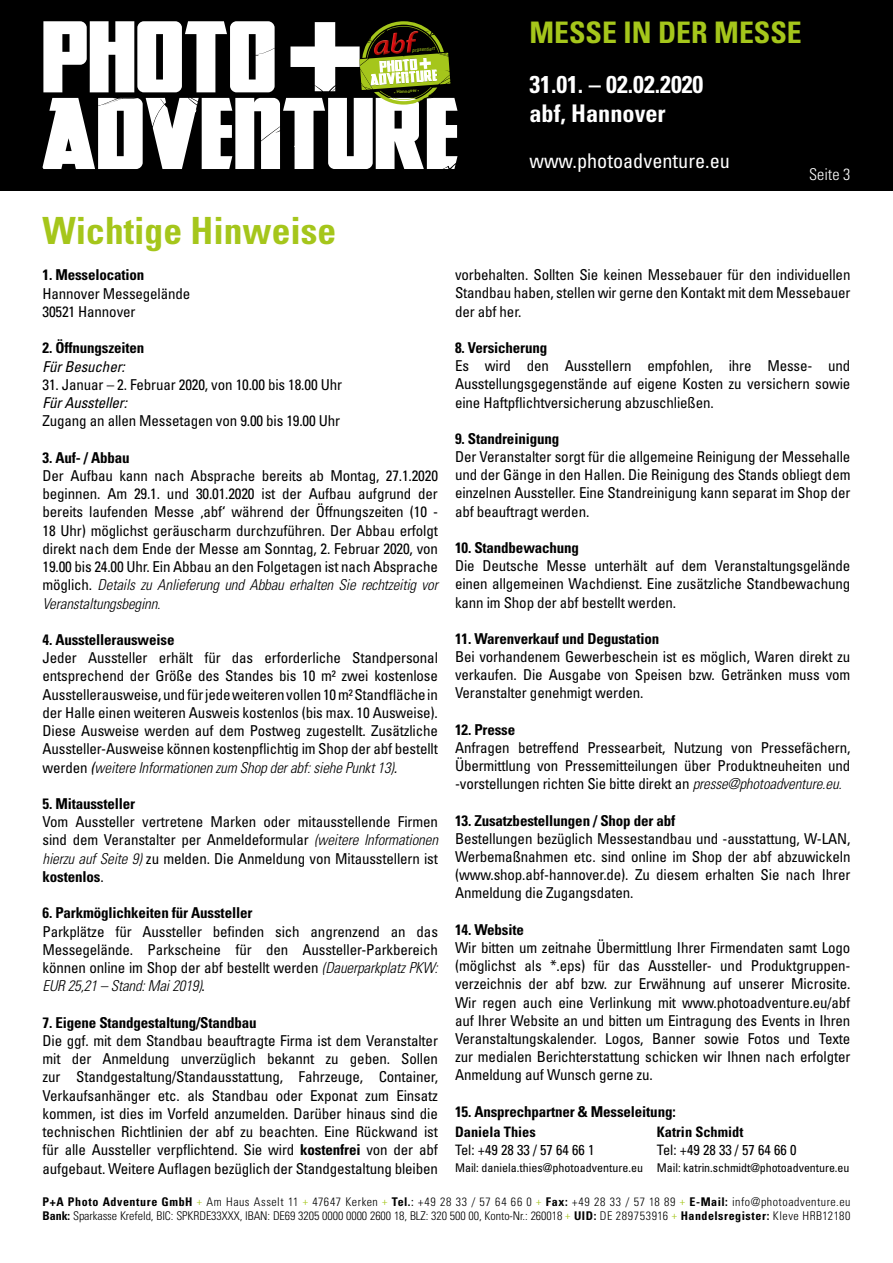
<style>
.page{position:relative;width:893px;height:1263px;background:#fff}
.page>*{position:absolute;margin:0;border:0;box-sizing:border-box;transform-origin:0 0}
.t1{font:700 condensed 37.5px "Univers LT Std";color:#a5c61b}
.t2{font:700 condensed 29.7px "Univers LT Std";color:#a5c61b}
.t3{font:700 condensed 24.3px/29.1px "Univers LT Std";color:#fff}
.t4{font:condensed 20.25px "Univers LT Std";color:#fff}
.t5{font:300 condensed 16.2px "Univers LT Std";color:#fff}
.t6{font:condensed 15px/18.1px "Univers LT Std";letter-spacing:-.01em;color:#000;text-align:justify}
.t7{font:700 condensed 15px "Univers LT Std";letter-spacing:-.01em;color:#000}
.t8{font:italic condensed 15px "Univers LT Std";letter-spacing:-.01em;color:#000}
.t9{font:condensed 14.4px "Univers LT Std";color:#000}
.t10{font:700 condensed 14.4px "Univers LT Std";color:#000}
.t11{font:300 condensed 12px/14.4px "Univers LT Std";letter-spacing:.005em;color:#000}
.t12{font:condensed 12px "Univers LT Std";letter-spacing:-.005em;color:#000}
.t13{font:italic condensed 5.25px "Univers LT Std";color:#a5c61b}
.t14{font:600 4.65px "Myriad Pro";color:#a5c61b}
.s1{font-weight:300;font-style:italic}
.s2{font-style:italic}
.s3{font-weight:700}
.s4{font-size:10.2px;color:#a5c61b}
.s5{font-weight:400}
</style>
<div class="page">
<div style="left:0;top:0;width:893px;height:191px;background:#000"></div>
<svg style="left:43px;top:21px;width:414px;height:148px"></svg>
<img style="left:374px;top:40px;width:16px;height:15px">
<img style="left:391px;top:33px;width:14px;height:21px">
<img style="left:406px;top:31px;width:12px;height:22px">
<p class="t13" style="left:412px;top:47px;width:24px;rotate:-4deg">präsentiert</p>
<h1 class="t1" style="left:43px;top:208px;width:295px">Wichtige Hinweise</h1>
<p class="t14" style="left:394px;top:89px;width:27px;rotate:-4deg">•Hannover •</p>
<p class="t7" style="left:43px;top:266px;width:103px">1. Messelocation</p>
<p class="t6" style="left:43px;top:284px;width:149px">Hannover Messegelände<br>30521 Hannover</p>
<p class="t7" style="left:43px;top:339px;width:103px">2. Öffnungszeiten</p>
<p class="t8" style="left:43px;top:357px;width:84px">Für Besucher:</p>
<p class="t6" style="left:43px;top:375px;width:301px">31. Januar – 2. Februar 2020, von 10.00 bis 18.00 Uhr</p>
<p class="t8" style="left:43px;top:393px;width:86px">Für Aussteller:</p>
<p class="t6" style="left:43px;top:412px;width:299px">Zugang an allen Messetagen von 9.00 bis 19.00 Uhr</p>
<p class="t7" style="left:43px;top:448px;width:89px">3. Auf- / Abbau</p>
<p class="t6" style="left:43px;top:466px;width:397px">Der Aufbau kann nach Absprache bereits ab Montag, 27.1.2020 beginnen. Am 29.1. und 30.01.2020 ist der Aufbau aufgrund der bereits laufenden Messe ‚abf‘ während der Öffnungszeiten (10 - 18 Uhr) möglichst geräuscharm durchzuführen. Der Abbau erfolgt direkt nach dem Ende der Messe am Sonntag, 2. Februar 2020, von 19.00 bis 24.00 Uhr. Ein Abbau an den Folgetagen ist nach Absprache möglich. <span class="s1">Details zu Anlieferung und Abbau erhalten Sie rechtzeitig vor Veranstaltungsbeginn.</span></p>
<p class="t7" style="left:43px;top:630px;width:133px">4. Ausstellerausweise</p>
<p class="t6" style="left:43px;top:648px;width:397px">Jeder Aussteller erhält für das erforderliche Standpersonal entsprechend der Größe des Standes bis 10 m² zwei kostenlose Ausstellerausweise, und für jede weiteren vollen 10 m² Standfläche in der Halle einen weiteren Ausweis kostenlos (bis max. 10 Ausweise).<br>Diese Ausweise werden auf dem Postweg zugestellt. Zusätzliche Aussteller-Ausweise können kostenpflichtig im Shop der abf bestellt werden <span class="s2">(</span><span class="s1">weitere Informationen zum Shop der abf: siehe Punkt 13)</span><span class="s2">.</span></p>
<p class="t7" style="left:43px;top:794px;width:94px">5. Mitaussteller</p>
<p class="t6" style="left:43px;top:812px;width:397px">Vom Aussteller vertretene Marken oder mitausstellende Firmen sind dem Veranstalter per Anmeldeformular <span class="s1">(weitere Informationen hierzu auf Seite 9)</span> zu melden. Die Anmeldung von Mitausstellern ist <span class="s3">kostenlos</span>.</p>
<p class="t7" style="left:43px;top:904px;width:211px">6. Parkmöglichkeiten für Aussteller</p>
<p class="t6" style="left:43px;top:922px;width:397px">Parkplätze für Aussteller befinden sich angrenzend an das Messegelände. Parkscheine für den Aussteller-Parkbereich können online im Shop der abf bestellt werden <span class="s1">(Dauerparkplatz PKW:<br>EUR 25,21 – Stand: Mai 2019)</span>.</p>
<p class="t7" style="left:43px;top:1013px;width:216px">7. Eigene Standgestaltung/Standbau</p>
<p class="t6" style="left:43px;top:1031px;width:397px">Die ggf. mit dem Standbau beauftragte Firma ist dem Veranstalter mit der Anmeldung unverzüglich bekannt zu geben. Sollen zur Standgestaltung/Standausstattung, Fahrzeuge, Container, Verkaufsanhänger etc. als Standbau oder Exponat zum Einsatz kommen, ist dies im Vorfeld anzumelden. Darüber hinaus sind die technischen Richtlinien der abf zu beachten. Eine Rückwand ist für alle Aussteller verpflichtend. Sie wird <span class="s3">kostenfrei</span> von der abf aufgebaut. Weitere Auflagen bezüglich der Standgestaltung bleiben</p>
<h2 class="t2" style="left:529px;top:14px;width:274px">MESSE IN DER MESSE</h2>
<h3 class="t3" style="left:529px;top:70px;width:175px">31.01. – 02.02.2020 abf, Hannover</h3>
<h3 class="t4" style="left:529px;top:148px;width:202px">www.photoadventure.eu</h3>
<p class="t5" style="left:809px;top:165px;width:43px">Seite 3</p>
<p class="t6" style="left:455px;top:266px;width:397px">vorbehalten. Sollten Sie keinen Messebauer für den individuellen Standbau haben, stellen wir gerne den Kontakt mit dem Messebauer der abf her.</p>
<p class="t7" style="left:455px;top:338px;width:94px">8. Versicherung</p>
<p class="t6" style="left:455px;top:357px;width:397px">Es wird den Ausstellern empfohlen, ihre Messe- und Ausstellungsgegenstände auf eigene Kosten zu versichern sowie eine Haftpflichtversicherung abzuschließen.</p>
<p class="t7" style="left:455px;top:429px;width:106px">9. Standreinigung</p>
<p class="t6" style="left:455px;top:447px;width:397px">Der Veranstalter sorgt für die allgemeine Reinigung der Messehalle und der Gänge in den Hallen. Die Reinigung des Stands obliegt dem einzelnen Aussteller. Eine Standreinigung kann separat im Shop der abf beauftragt werden.</p>
<p class="t7" style="left:455px;top:538px;width:126px">10. Standbewachung</p>
<p class="t6" style="left:455px;top:556px;width:397px">Die Deutsche Messe unterhält auf dem Veranstaltungsgelände einen allgemeinen Wachdienst. Eine zusätzliche Standbewachung kann im Shop der abf bestellt werden.</p>
<p class="t7" style="left:455px;top:629px;width:206px">11. Warenverkauf und Degustation</p>
<p class="t6" style="left:455px;top:647px;width:397px">Bei vorhandenem Gewerbeschein ist es möglich, Waren direkt zu verkaufen. Die Ausgabe von Speisen bzw. Getränken muss vom Veranstalter genehmigt werden.</p>
<p class="t7" style="left:455px;top:720px;width:62px">12. Presse</p>
<p class="t6" style="left:455px;top:738px;width:397px">Anfragen betreffend Pressearbeit, Nutzung von Pressefächern, Übermittlung von Pressemitteilungen über Produktneuheiten und -vorstellungen richten Sie bitte direkt an <span class="s1">presse@photoadventure.eu.</span></p>
<p class="t7" style="left:455px;top:811px;width:222px">13. Zusatzbestellungen / Shop der abf</p>
<p class="t6" style="left:455px;top:829px;width:397px">Bestellungen bezüglich Messestandbau und -ausstattung, W-LAN, Werbemaßnahmen etc. sind online im Shop der abf abzuwickeln (www.shop.abf-hannover.de). Zu diesem erhalten Sie nach Ihrer Anmeldung die Zugangsdaten.</p>
<p class="t7" style="left:455px;top:920px;width:70px">14. Website</p>
<p class="t6" style="left:455px;top:938px;width:397px">Wir bitten um zeitnahe Übermittlung Ihrer Firmendaten samt Logo (möglichst als *.eps) für das Aussteller- und Produktgruppen&shy;verzeichnis der abf bzw. zur Erwähnung auf unserer Microsite.<br>Wir regen auch eine Verlinkung mit www.photoadventure.eu/abf auf Ihrer Website an und bitten um Eintragung des Events in Ihren Veranstaltungskalender. Logos, Banner sowie Fotos und Texte zur medialen Berichterstattung schicken wir Ihnen nach erfolgter Anmeldung auf Wunsch gerne zu.</p>
<p class="t7" style="left:455px;top:1102px;width:222px">15. Ansprechpartner &amp; Messeleitung:</p>
<p class="t10" style="left:455px;top:1123px;width:82px">Daniela Thies</p>
<p class="t9" style="left:455px;top:1140px;width:141px">Tel: +49 28 33 / 57 64 66 1</p>
<p class="t12" style="left:455px;top:1160px;width:190px">Mail: daniela.thies@photoadventure.eu</p>
<p class="t10" style="left:657px;top:1123px;width:88px">Katrin Schmidt</p>
<p class="t9" style="left:657px;top:1140px;width:141px">Tel: +49 28 33 / 57 64 66 0</p>
<p class="t12" style="left:657px;top:1160px;width:194px">Mail: katrin.schmidt@photoadventure.eu</p>
<p class="t11" style="left:43px;top:1194px;width:809px"><span class="s3">P+A Photo Adventure GmbH</span> <span class="s4">+</span> Am Haus Asselt 11 <span class="s4">+</span> 47647 Kerken <span class="s4">+</span> <span class="s3">Tel.</span><span class="s5">:</span> +49 28 33 / 57 64 66 0 <span class="s4">+</span> <span class="s3">Fax:</span> +49 28 33 / 57 18 89 <span class="s4">+</span> <span class="s3">E-Mail:</span> info@photoadventure.eu<br><span class="s3">Bank:</span> Sparkasse Krefeld, BIC: SPKRDE33XXX, IBAN: DE69 3205 0000 0000 2600 18, BLZ: 320 500 00, Konto-Nr.: 260018 <span class="s4">+</span> <span class="s3">UID:</span> DE 289753916 <span class="s4">+</span> <span class="s3">Handelsregister:</span> Kleve HRB12180</p>
</div>
